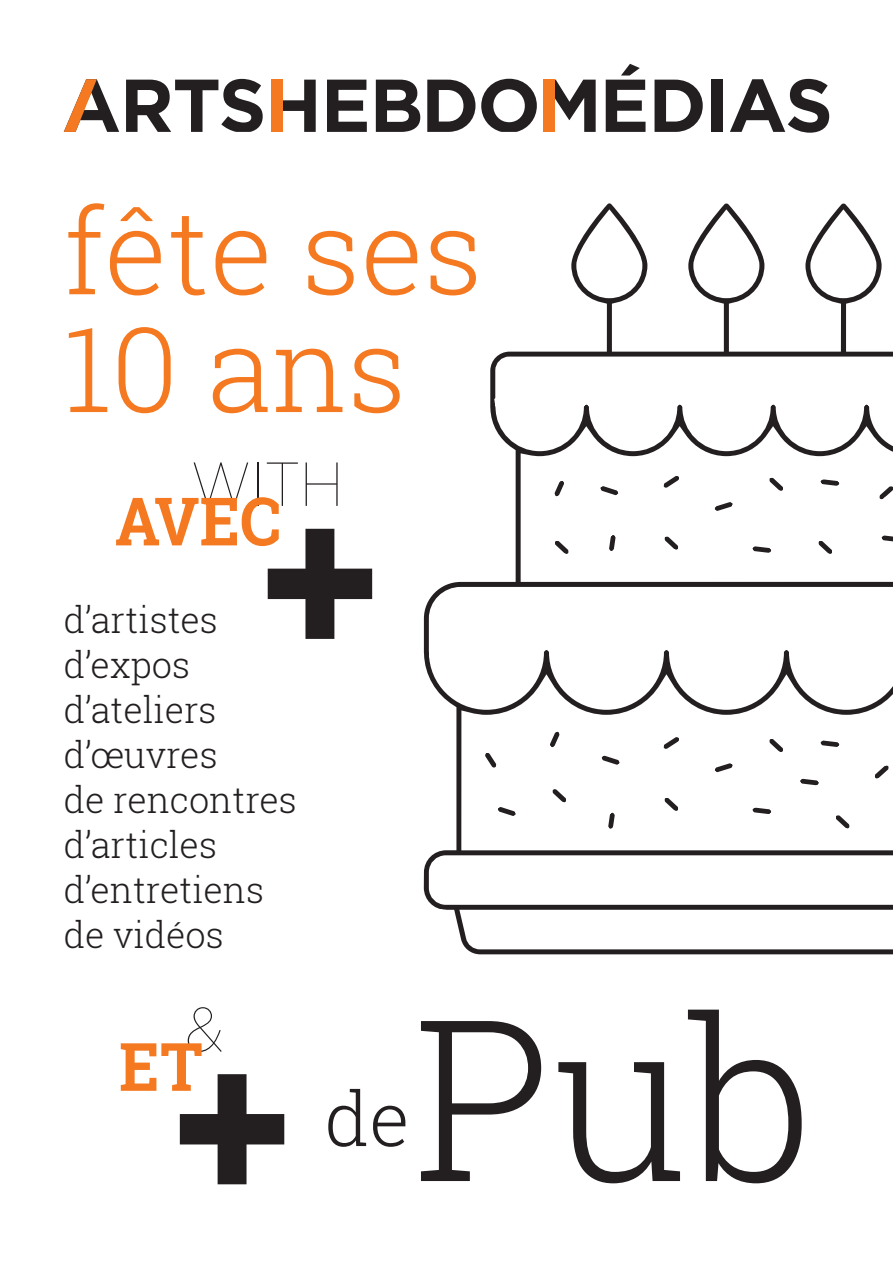
<style>
.page{position:relative;width:893px;height:1263px;background:#fff}
.page>*{position:absolute;margin:0;border:0;box-sizing:border-box;transform-origin:0 0}
.t1{font:300 225px "Roboto Slab";color:#231f20}
.t2{font:900 condensed 217.5px "Helvetica Neue";color:#231f20;scale:.95 1}
.t3{font:300 117.75px/117.8px "Roboto Slab";color:#f47921}
.t4{font:300 75px "Roboto Slab";color:#231f20}
.t5{font:700 66.75px "Roboto Slab";color:#f47921;scale:.95 1}
.t6{font:100 61.95px "Gotham";color:#231f20;scale:.95 1}
.t7{font:300 36px/45px "Roboto Slab";color:#231f20}
</style>
<div class="page">
<svg style="left:126px;top:79px;width:137px;height:53px"></svg>
<svg style="left:283px;top:80px;width:33px;height:52px"></svg>
<svg style="left:327px;top:80px;width:40px;height:52px"></svg>
<svg style="left:376px;top:80px;width:27px;height:52px"></svg>
<div style="left:271px;top:80px;width:12px;height:52px;background:#f47921"></div>
<svg style="left:64px;top:79px;width:55px;height:53px"></svg>
<svg style="left:403px;top:63px;width:490px;height:892px"></svg>
<svg style="left:458px;top:705px;width:435px;height:150px"></svg>
<svg style="left:527px;top:449px;width:366px;height:131px"></svg>
<h3 class="t3" style="left:64px;top:190px;width:421px">fête ses<br>10 ans</h3>
<h3 class="t6" style="left:191px;top:446px;width:162px">WITH</h3>
<h2 class="t2" style="left:258px;top:382px;width:132px">+</h2>
<h3 class="t5" style="left:115px;top:475px;width:177px">AVEC</h3>
<p class="t7" style="left:64px;top:596px;width:235px">d’artistes d’expos d’ateliers d’œuvres<br>de rencontres d’articles d’entretiens de vidéos</p>
<h3 class="t6" style="left:185px;top:992px;width:43px">&amp;</h3>
<h2 class="t2" style="left:170px;top:928px;width:132px">+</h2>
<h3 class="t5" style="left:119px;top:1021px;width:90px">ET</h3>
<h3 class="t4" style="left:325px;top:1067px;width:86px">de</h3>
<h1 class="t1" style="left:413px;top:945px;width:402px">Pub</h1>
</div>
